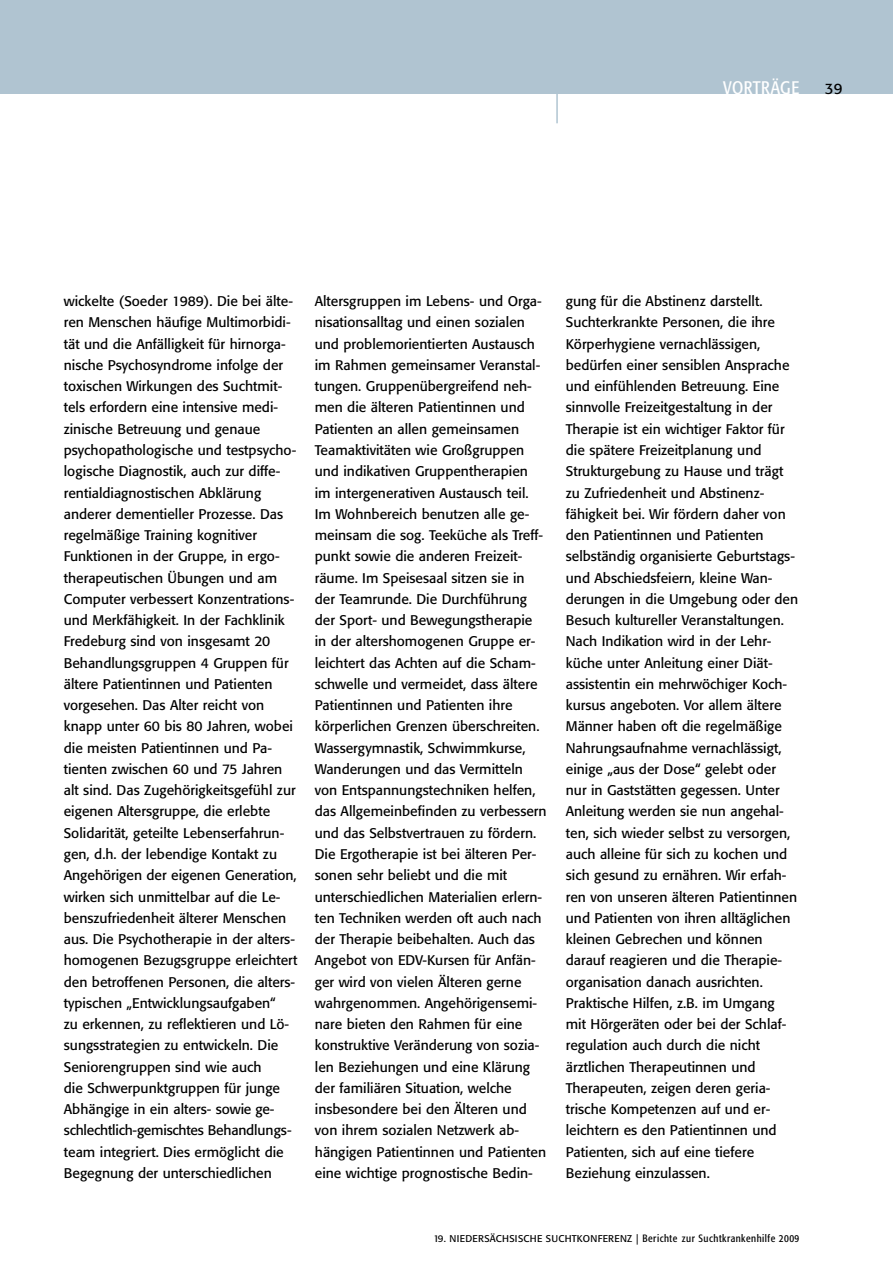
<style>
.page{position:relative;width:893px;height:1263px;background:#fff}
.page>*{position:absolute;margin:0;border:0;box-sizing:border-box;transform-origin:0 0}
.t1{font:condensed 18px "Formata";letter-spacing:.025em;color:#fff}
.t2{font:15px "Formata";color:#000}
.t3{font:13.8px/21.3px "Formata";color:#000}
.t4{font:9.75px "Formata";letter-spacing:.025em;color:#000}
.s1{font-size:10.5px}
.s2{font-stretch:condensed;font-size:10.5px}
</style>
<div class="page">
<div style="left:0;top:0;width:893px;height:94px;background:#b0c4d1"></div>
<hr style="left:556px;top:94px;width:2px;height:29px;background:#b0c4d1">
<h1 class="t1" style="left:723px;top:80px;width:78px">VORTRÄGE</h1>
<p class="t2" style="left:825px;top:82px;width:19px">39</p>
<p class="t3" style="left:64px;top:292px;width:235px">wickelte (Soeder 1989). Die bei älte&shy;ren Menschen häufige Multimorbidi&shy;tät und die Anfälligkeit für hirnorga&shy;nische Psychosyndrome infolge der toxischen Wirkungen des Suchtmit&shy;tels erfordern eine intensive medi&shy;zinische Betreuung und genaue psychopathologische und testpsycho&shy;logische Diagnostik, auch zur diffe&shy;rentialdiagnostischen Abklärung anderer dementieller Prozesse. Das regelmäßige Training kognitiver Funktionen in der Gruppe, in ergo&shy;therapeutischen Übungen und am Computer verbessert Konzentrations&shy;und Merkfähigkeit. In der Fachklinik Fredeburg sind von insgesamt 20<br>Behandlungsgruppen 4 Gruppen für ältere Patientinnen und Patienten vorgesehen. Das Alter reicht von knapp unter 60 bis 80 Jahren, wobei die meisten Patientinnen und Pa&shy;tienten zwischen 60 und 75 Jahren alt sind. Das Zugehörigkeitsgefühl zur eigenen Altersgruppe, die erlebte Solidarität, geteilte Lebenserfahrun&shy;gen, d.h. der lebendige Kontakt zu Angehörigen der eigenen Generation, wirken sich unmittelbar auf die Le&shy;benszufriedenheit älterer Menschen aus. Die Psychotherapie in der alters&shy;homogenen Bezugsgruppe erleichtert den betroffenen Personen, die alters&shy;typischen „Entwicklungsaufgaben“<br>zu erkennen, zu reflektieren und Lö&shy;sungsstrategien zu entwickeln. Die Seniorengruppen sind wie auch<br>die Schwerpunktgruppen für junge Abhängige in ein alters- sowie ge&shy;schlechtlich-gemischtes Behandlungs&shy;team integriert. Dies ermöglicht die Begegnung der unterschiedlichen</p>
<p class="t3" style="left:315px;top:292px;width:233px">Altersgruppen im Lebens- und Orga&shy;nisationsalltag und einen sozialen und problemorientierten Austausch im Rahmen gemeinsamer Veranstal&shy;tungen. Gruppenübergreifend neh&shy;men die älteren Patientinnen und Patienten an allen gemeinsamen Teamaktivitäten wie Großgruppen und indikativen Gruppentherapien im intergenerativen Austausch teil.<br>Im Wohnbereich benutzen alle ge&shy;meinsam die sog. Teeküche als Treff&shy;punkt sowie die anderen Freizeit&shy;räume. Im Speisesaal sitzen sie in der Teamrunde. Die Durchführung der Sport- und Bewegungstherapie in der altershomogenen Gruppe er&shy;leichtert das Achten auf die Scham&shy;schwelle und vermeidet, dass ältere Patientinnen und Patienten ihre körperlichen Grenzen überschreiten.<br>Wassergymnastik, Schwimmkurse, Wanderungen und das Vermitteln von Entspannungstechniken helfen, das Allgemeinbefinden zu verbessern und das Selbstvertrauen zu fördern.<br>Die Ergotherapie ist bei älteren Per&shy;sonen sehr beliebt und die mit unterschiedlichen Materialien erlern&shy;ten Techniken werden oft auch nach der Therapie beibehalten. Auch das Angebot von EDV-Kursen für Anfän&shy;ger wird von vielen Älteren gerne wahrgenommen. Angehörigensemi&shy;nare bieten den Rahmen für eine konstruktive Veränderung von sozia&shy;len Beziehungen und eine Klärung der familiären Situation, welche insbesondere bei den Älteren und von ihrem sozialen Netzwerk ab&shy;hängigen Patientinnen und Patienten eine wichtige prognostische Bedin-</p>
<p class="t3" style="left:566px;top:292px;width:234px">gung für die Abstinenz darstellt.<br>Suchterkrankte Personen, die ihre Körperhygiene vernachlässigen, bedürfen einer sensiblen Ansprache und einfühlenden Betreuung. Eine sinnvolle Freizeitgestaltung in der Therapie ist ein wichtiger Faktor für die spätere Freizeitplanung und Strukturgebung zu Hause und trägt zu Zufriedenheit und Abstinenz&shy;fähigkeit bei. Wir fördern daher von den Patientinnen und Patienten selbständig organisierte Geburtstags&shy;und Abschiedsfeiern, kleine Wan&shy;derungen in die Umgebung oder den Besuch kultureller Veranstaltungen.<br>Nach Indikation wird in der Lehr&shy;küche unter Anleitung einer Diät&shy;assistentin ein mehrwöchiger Koch&shy;kursus angeboten. Vor allem ältere Männer haben oft die regelmäßige Nahrungsaufnahme vernachlässigt, einige „aus der Dose“ gelebt oder nur in Gaststätten gegessen. Unter Anleitung werden sie nun angehal&shy;ten, sich wieder selbst zu versorgen, auch alleine für sich zu kochen und sich gesund zu ernähren. Wir erfah&shy;ren von unseren älteren Patientinnen und Patienten von ihren alltäglichen kleinen Gebrechen und können darauf reagieren und die Therapie&shy;organisation danach ausrichten.<br>Praktische Hilfen, z.B. im Umgang mit Hörgeräten oder bei der Schlaf&shy;regulation auch durch die nicht ärztlichen Therapeutinnen und Therapeuten, zeigen deren geria&shy;trische Kompetenzen auf und er&shy;leichtern es den Patientinnen und Patienten, sich auf eine tiefere Beziehung einzulassen.</p>
<p class="t4" style="left:433px;top:1234px;width:368px">19. NIEDERSÄCHSISCHE SUCHTKONFERENZ <span class="s1">|</span> <span class="s2">Berichte zur Suchtkrankenhilfe 2009</span></p>
</div>
